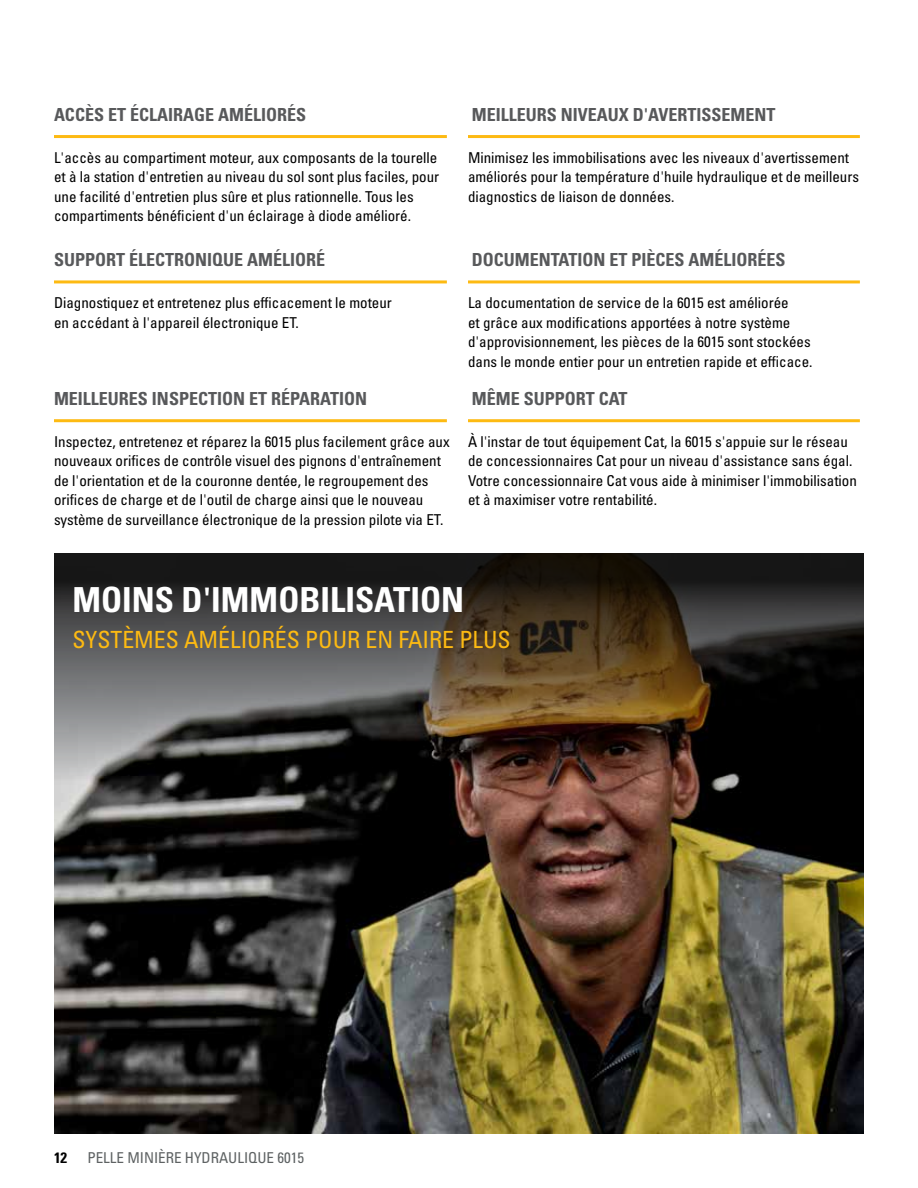
<style>
.page{position:relative;width:918px;height:1188px;background:#fff}
.page>*{position:absolute;margin:0;border:0;box-sizing:border-box;transform-origin:0 0}
.Headline_small_white{font:34.5px "Univers LTCYR 67 Bold Cond";color:#fff}
.Subhead_small_yellow{font:condensed 23.7px "Univers LTCYR 57";color:#fdba12}
.Subhead_small_gray{font:18px "Univers LTCYR 67 Bold Cond";color:#58595b}
.Body_copy{font:condensed 15px/19.5px "Univers LTCYR 57";color:#000}
.t1{font:condensed 15px "Univers LTCYR 57";color:#5e6263}
.t2{font:15px "Univers LTCYR 67 Bold Cond";color:#000}
</style>
<div class="page">
<img style="left:54px;top:554px;width:810px;height:580px">
<hr style="left:54px;top:135px;width:393px;height:3px;background:#fdba12">
<hr style="left:54px;top:280px;width:393px;height:3px;background:#fdba12">
<hr style="left:468px;top:135px;width:392px;height:3px;background:#fdba12">
<hr style="left:468px;top:280px;width:392px;height:3px;background:#fdba12">
<hr style="left:54px;top:419px;width:393px;height:3px;background:#fdba12">
<hr style="left:468px;top:419px;width:392px;height:3px;background:#fdba12">
<p class="Subhead_small_gray" style="left:54px;top:103px;width:254px">ACCÈS ET ÉCLAIRAGE AMÉLIORÉS</p>
<p class="Subhead_small_gray" style="left:472px;top:103px;width:305px">MEILLEURS NIVEAUX D'AVERTISSEMENT</p>
<p class="Body_copy" style="left:54px;top:147px;width:387px">L'accès au compartiment moteur, aux composants de la tourelle et à la station d'entretien au niveau du sol sont plus faciles, pour une facilité d'entretien plus sûre et plus rationnelle. Tous les compartiments bénéficient d'un éclairage à diode amélioré.</p>
<p class="Body_copy" style="left:468px;top:147px;width:393px">Minimisez les immobilisations avec les niveaux d'avertissement améliorés pour la température d'huile hydraulique et de meilleurs diagnostics de liaison de données.</p>
<p class="Subhead_small_gray" style="left:54px;top:249px;width:273px">SUPPORT ÉLECTRONIQUE AMÉLIORÉ</p>
<p class="Subhead_small_gray" style="left:472px;top:249px;width:315px">DOCUMENTATION ET PIÈCES AMÉLIORÉES</p>
<p class="Body_copy" style="left:54px;top:293px;width:339px">Diagnostiquez et entretenez plus efficacement le moteur en accédant à l'appareil électronique ET.</p>
<p class="Body_copy" style="left:468px;top:293px;width:346px">La documentation de service de la 6015 est améliorée<br>et grâce aux modifications apportées à notre système d'approvisionnement, les pièces de la 6015 sont stockées dans le monde entier pour un entretien rapide et efficace.</p>
<p class="Subhead_small_gray" style="left:54px;top:387px;width:315px">MEILLEURES INSPECTION ET RÉPARATION</p>
<p class="Subhead_small_gray" style="left:472px;top:387px;width:157px">MÊME SUPPORT CAT</p>
<p class="Body_copy" style="left:54px;top:431px;width:397px">Inspectez, entretenez et réparez la 6015 plus facilement grâce aux nouveaux orifices de contrôle visuel des pignons d'entraînement de l'orientation et de la couronne dentée, le regroupement des orifices de charge et de l'outil de charge ainsi que le nouveau système de surveillance électronique de la pression pilote via ET.</p>
<p class="Body_copy" style="left:468px;top:431px;width:390px">À l'instar de tout équipement Cat, la 6015 s'appuie sur le réseau de concessionnaires Cat pour un niveau d'assistance sans égal.<br>Votre concessionnaire Cat vous aide à minimiser l'immobilisation et à maximiser votre rentabilité.</p>
<p class="Headline_small_white" style="left:72px;top:578px;width:393px">MOINS D'IMMOBILISATION</p>
<p class="Subhead_small_yellow" style="left:72px;top:624px;width:440px">SYSTÈMES AMÉLIORÉS POUR EN FAIRE PLUS</p>
<p class="t2" style="left:54px;top:1148px;width:15px">12</p>
<p class="t1" style="left:87px;top:1148px;width:218px">PELLE MINIÈRE HYDRAULIQUE 6015</p>
</div>
